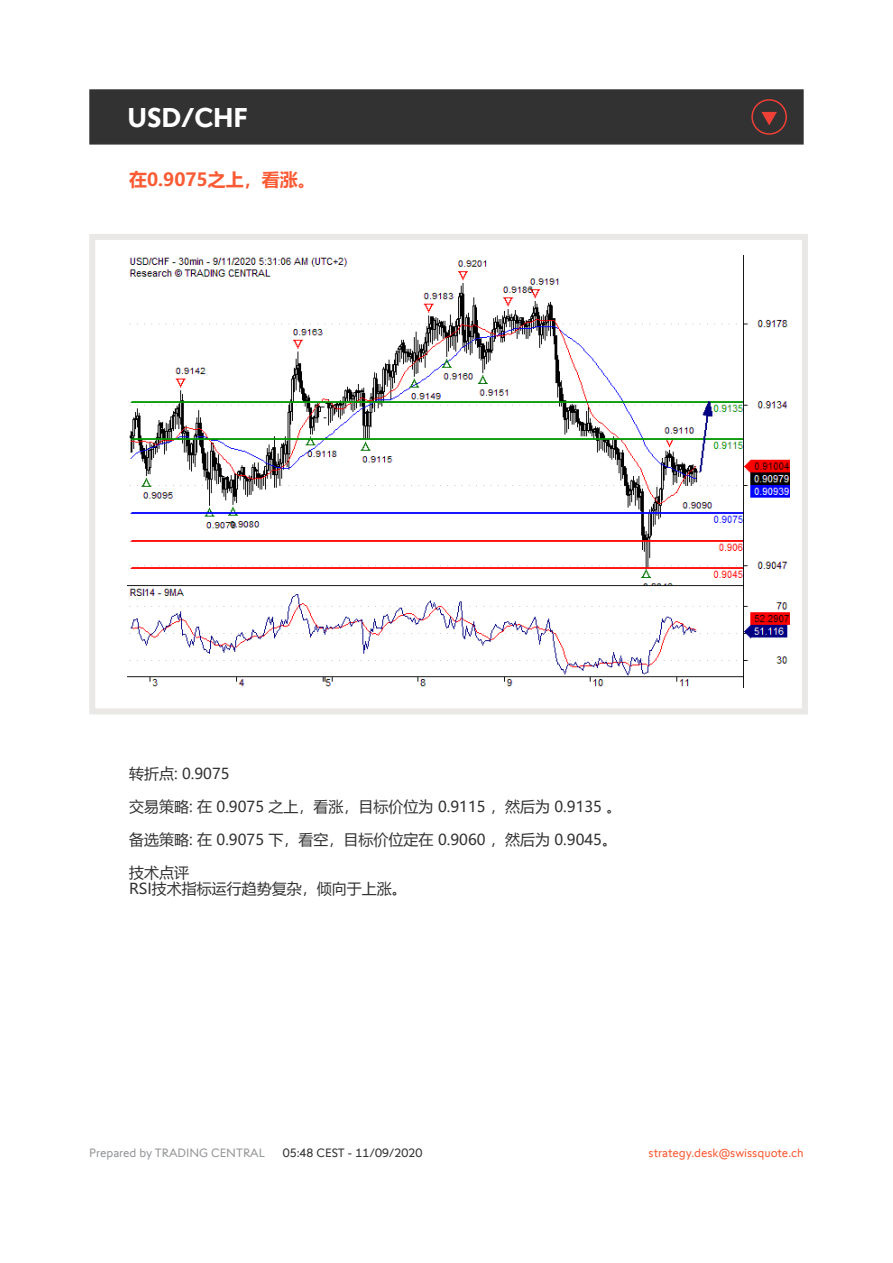
<style>
.page{position:relative;width:893px;height:1263px;background:#fff}
.page>*{position:absolute;margin:0;border:0;box-sizing:border-box;transform-origin:0 0}
.t1{font:700 27px "Swissquote CT";color:#fff}
.t2{font:700 18px "Microsoft Ya Hei UI";color:#fa5b35}
.t3{font:15px/16.5px "Microsoft Ya Hei UI";color:#323232}
.t4{font:12px "Swissquote CT";color:#fa5b35}
.t5{font:12px "Swissquote CT";color:#939598}
.t6{font:12px "Swissquote CT";color:#323232}
</style>
<div class="page">
<div style="left:89px;top:234px;width:719px;height:480px;border:6px solid #e9e8e7"></div>
<div style="left:89px;top:89px;width:715px;height:56px;background:#323232;border:2px solid #323232"></div>
<img style="left:128px;top:255px;width:661px;height:432px">
<svg style="left:751px;top:99px;width:36px;height:36px"></svg>
<h1 class="t1" style="left:128px;top:101px;width:122px">USD/CHF</h1>
<p class="t2" style="left:129px;top:167px;width:188px">在0.9075之上，看涨。</p>
<p class="t3" style="left:129px;top:765px;width:102px">转折点: 0.9075</p>
<p class="t3" style="left:129px;top:798px;width:494px">交易策略: 在 0.9075 之上，看涨，目标价位为 0.9115 ，然后为 0.9135 。</p>
<p class="t3" style="left:129px;top:831px;width:489px">备选策略: 在 0.9075 下，看空，目标价位定在 0.9060 ，然后为 0.9045。</p>
<p class="t3" style="left:129px;top:864px;width:279px">技术点评<br>RSI技术指标运行趋势复杂，倾向于上涨。</p>
<p class="t5" style="left:89px;top:1145px;width:177px">Prepared by TRADING CENTRAL</p>
<p class="t6" style="left:283px;top:1145px;width:141px">05:48 CEST - 11/09/2020</p>
<p class="t4" style="left:649px;top:1145px;width:157px">strategy.desk@swissquote.ch</p>
</div>
